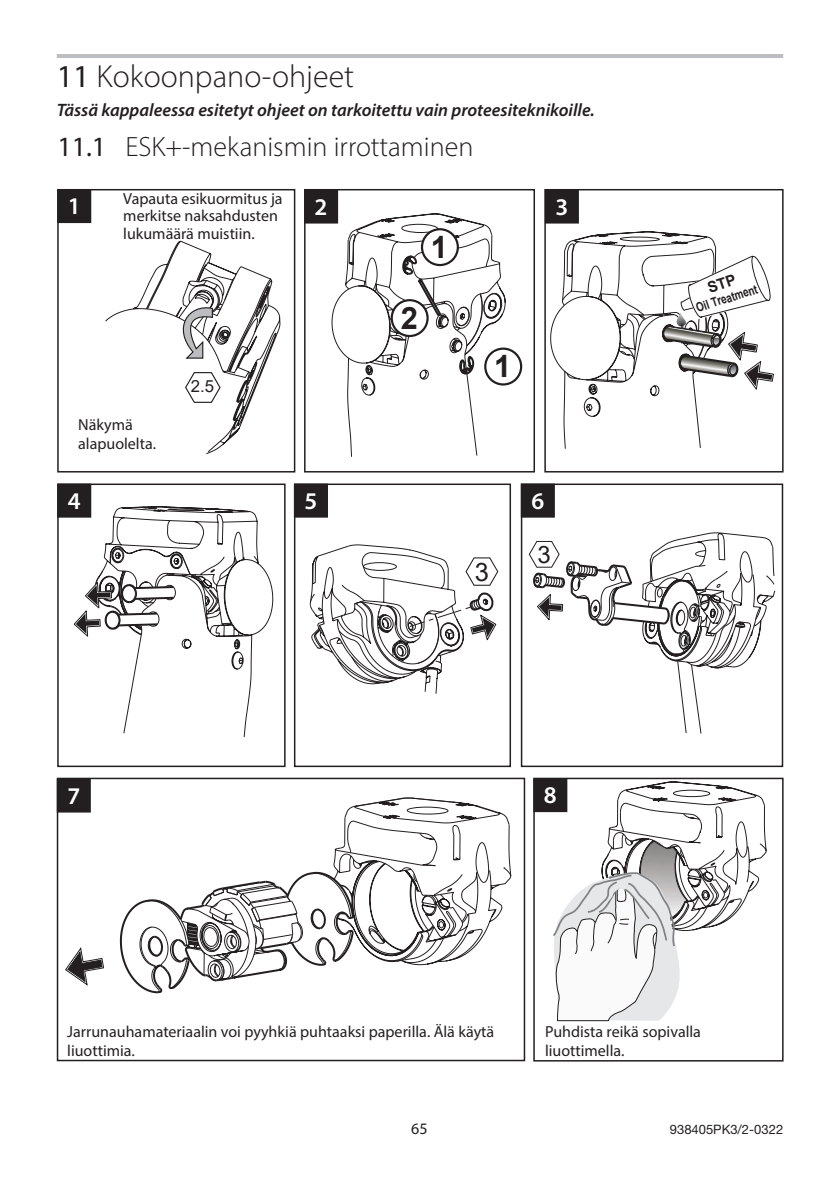
<style>
.page{position:relative;width:840px;height:1191px;background:#fff}
.page>*{position:absolute;margin:0;border:0;box-sizing:border-box;transform-origin:0 0}
.MG-Head1{font:300 32px "Myriad Pro";color:#231f20}
.t1{font:700 30.8px "Arial";color:#231f20}
.MG-Head2{font:300 28px "Myriad Pro";color:#231f20}
.t2{font:25.4px "Arial";color:#231f20}
.MG-Assembly_Box__Aut{font:600 24px "Myriad Pro";color:#fff}
.t3{font:24px "Arial";color:#231f20}
.MG-Pactitioner_use_o{font:italic 600 18px "Myriad Pro";color:#231f20}
.t4{font:16.6px "Arial";color:#231f20}
.MG-Box_Text_L{font:16px/19.2px "Myriad Pro";color:#231f20}
.t5{font:13px "Helvetica Neue";color:#231f20}
.t6{font:700 12.8px "Arial";color:#231f20;scale:.78 1}
.s1{font-weight:400}
</style>
<div class="page">
<div style="left:58px;top:190px;width:32px;height:32px;background:#231f20"></div>
<div style="left:57px;top:189px;width:34px;height:34px;border:2px solid #231f20"></div>
<hr style="left:57px;top:54px;width:725px;height:4px;background:#bcbdc0">
<svg style="left:309px;top:544px;width:189px;height:150px"></svg>
<div style="left:474px;top:560px;width:15px;height:23px;background:#fff"></div>
<svg style="left:74px;top:506px;width:199px;height:231px"></svg>
<svg style="left:105px;top:240px;width:176px;height:214px"></svg>
<svg style="left:331px;top:219px;width:170px;height:238px"></svg>
<svg style="left:345px;top:213px;width:160px;height:166px"></svg>
<svg style="left:485px;top:349px;width:36px;height:35px"></svg>
<div style="left:484px;top:347px;width:38px;height:38px;border:2px solid #231f20;border-radius:50%"></div>
<div style="left:494px;top:352px;width:17px;height:28px;background:#fff"></div>
<svg style="left:391px;top:300px;width:36px;height:36px"></svg>
<div style="left:390px;top:299px;width:38px;height:38px;border:2px solid #231f20;border-radius:50%"></div>
<div style="left:400px;top:304px;width:17px;height:28px;background:#fff"></div>
<svg style="left:422px;top:229px;width:35px;height:36px"></svg>
<div style="left:420px;top:228px;width:38px;height:38px;border:2px solid #231f20;border-radius:50%"></div>
<div style="left:430px;top:233px;width:18px;height:27px;background:#fff"></div>
<div style="left:533px;top:777px;width:250px;height:284px;border:2px solid #231f20"></div>
<div style="left:533px;top:779px;width:33px;height:32px;background:#231f20"></div>
<div style="left:533px;top:778px;width:34px;height:34px;border:2px solid #231f20"></div>
<svg style="left:528px;top:532px;width:247px;height:202px"></svg>
<svg style="left:333px;top:797px;width:178px;height:151px"></svg>
<svg style="left:119px;top:870px;width:355px;height:124px"></svg>
<svg style="left:65px;top:947px;width:39px;height:38px"></svg>
<svg style="left:550px;top:781px;width:216px;height:240px"></svg>
<div style="left:57px;top:189px;width:238px;height:283px;border:2px solid #231f20"></div>
<div style="left:57px;top:777px;width:468px;height:284px;border:2px solid #231f20"></div>
<div style="left:57px;top:779px;width:33px;height:33px;background:#231f20"></div>
<div style="left:57px;top:778px;width:34px;height:34px;border:2px solid #231f20"></div>
<div style="left:520px;top:483px;width:262px;height:284px;border:2px solid #231f20"></div>
<div style="left:521px;top:484px;width:33px;height:33px;background:#231f20"></div>
<div style="left:520px;top:483px;width:34px;height:34px;border:2px solid #231f20"></div>
<div style="left:544px;top:189px;width:239px;height:283px;border:2px solid #231f20"></div>
<div style="left:545px;top:190px;width:33px;height:33px;background:#231f20"></div>
<div style="left:544px;top:189px;width:34px;height:34px;border:2px solid #231f20"></div>
<div style="left:304px;top:189px;width:230px;height:283px;border:2px solid #231f20"></div>
<div style="left:304px;top:190px;width:33px;height:33px;background:#231f20"></div>
<div style="left:304px;top:189px;width:34px;height:34px;border:2px solid #231f20"></div>
<div style="left:57px;top:483px;width:228px;height:284px;border:2px solid #231f20"></div>
<div style="left:58px;top:484px;width:32px;height:33px;background:#231f20"></div>
<div style="left:57px;top:483px;width:34px;height:34px;border:2px solid #231f20"></div>
<div style="left:294px;top:483px;width:216px;height:284px;border:2px solid #231f20"></div>
<div style="left:294px;top:484px;width:33px;height:33px;background:#231f20"></div>
<div style="left:294px;top:483px;width:34px;height:34px;border:2px solid #231f20"></div>
<svg style="left:550px;top:231px;width:223px;height:218px"></svg>
<h1 class="MG-Head1" style="left:57px;top:57px;width:299px"><span class="s1">11</span> Kokoonpano-ohjeet</h1>
<p class="MG-Pactitioner_use_o" style="left:57px;top:98px;width:539px">Tässä kappaleessa esitetyt ohjeet on tarkoitettu vain proteesiteknikoille.</p>
<h1 class="MG-Head2" style="left:57px;top:130px;width:417px"><span class="s1">11.1</span> ESK+-mekanismin irrottaminen</h1>
<h1 class="MG-Assembly_Box__Aut" style="left:68px;top:191px;width:14px">1</h1>
<p class="MG-Box_Text_L" style="left:123px;top:189px;width:161px;line-height:17.6px">Vapauta esikuormitus ja merkitse naksahdusten lukumäärä muistiin.</p>
<p class="t4" style="left:191px;top:375px;width:25px">2.5</p>
<p class="MG-Box_Text_L" style="left:78px;top:414px;width:79px">Näkymä alapuolelta.</p>
<h1 class="MG-Assembly_Box__Aut" style="left:314px;top:191px;width:14px">2</h1>
<h1 class="MG-Assembly_Box__Aut" style="left:555px;top:191px;width:14px">3</h1>
<h2 class="t1" style="left:430px;top:225px;width:19px">1</h2>
<h2 class="t1" style="left:400px;top:296px;width:19px">2</h2>
<h2 class="t1" style="left:494px;top:345px;width:19px">1</h2>
<h1 class="MG-Assembly_Box__Aut" style="left:68px;top:485px;width:14px">4</h1>
<h1 class="MG-Assembly_Box__Aut" style="left:304px;top:485px;width:14px">5</h1>
<h1 class="MG-Assembly_Box__Aut" style="left:67px;top:780px;width:14px">7</h1>
<h3 class="t2" style="left:474px;top:554px;width:16px">3</h3>
<h1 class="MG-Assembly_Box__Aut" style="left:531px;top:485px;width:14px">6</h1>
<h3 class="t3" style="left:537px;top:538px;width:15px">3</h3>
<h1 class="MG-Assembly_Box__Aut" style="left:543px;top:779px;width:14px">8</h1>
<p class="t6" style="left:693px;top:299px;width:83px;rotate:-17deg">Oil Treatment</p>
<p class="MG-Box_Text_L" style="left:67px;top:1021px;width:428px">Jarrunauhamateriaalin voi pyyhkiä puhtaaksi paperilla. Älä käytä liuottimia.</p>
<p class="MG-Box_Text_L" style="left:544px;top:1021px;width:157px">Puhdista reikä sopivalla liuottimella.</p>
<p class="MG-Box_Text_L" style="left:411px;top:1118px;width:18px">65</p>
<p class="t5" style="left:669px;top:1121px;width:115px">938405PK3/2-0322</p>
</div>
